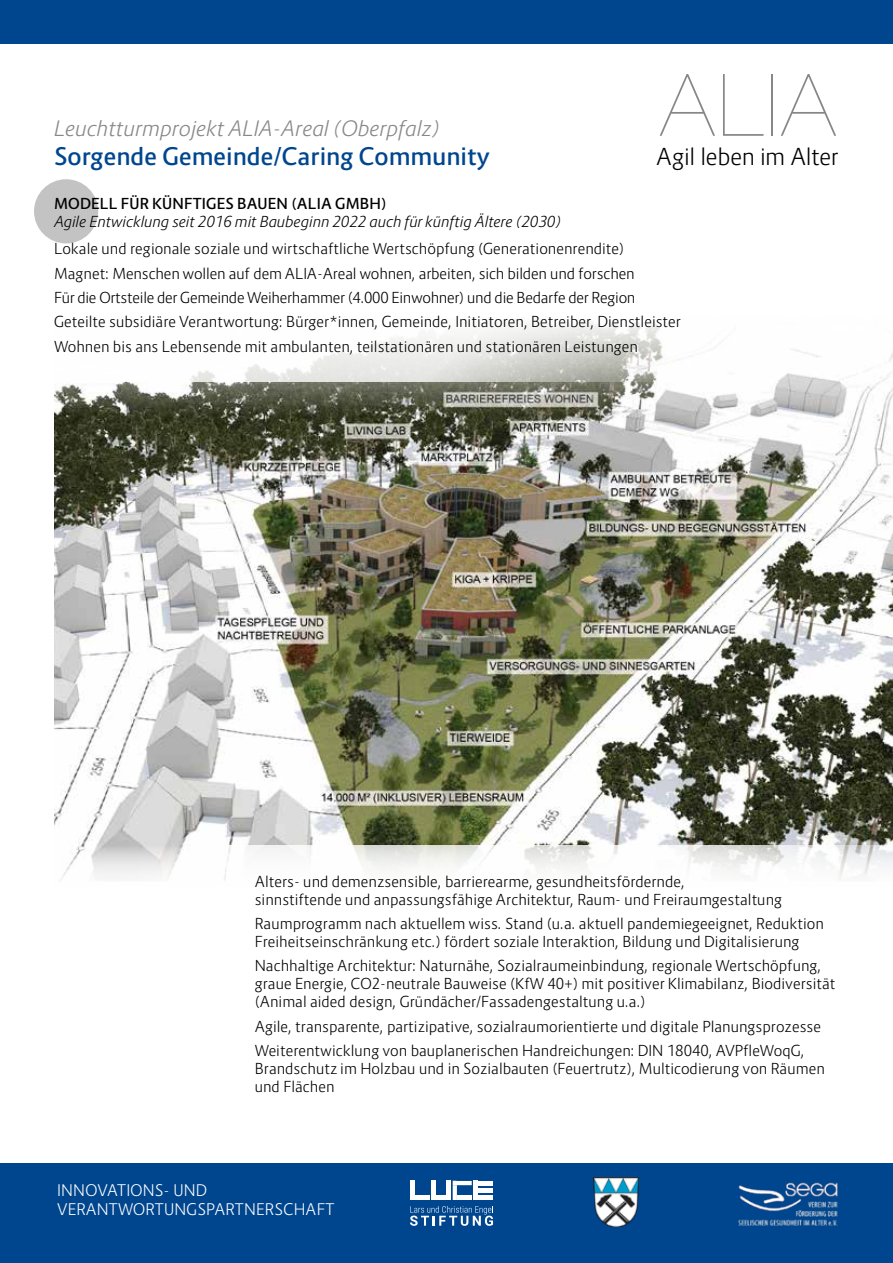
<style>
.page{position:relative;width:893px;height:1263px;background:#fff}
.page>*{position:absolute;margin:0;border:0;box-sizing:border-box;transform-origin:0 0}
.t1{font:100 87px "Raleway";color:#878787}
.t2{font:600 24px "Route 159";color:#00468e}
.t3{font:300 23.1px "Route 159";letter-spacing:-.02em;color:#000}
.t4{font:italic 300 21px "Route 159";color:#878787}
.t5{font:300 15.9px/19px "Route 159";letter-spacing:.01em;color:#fff}
.t6{font:300 15px/24.3px "Route 159";color:#000}
.t7{font:italic 300 15px "Route 159";color:#000}
.t8{font:600 15px "Route 159";letter-spacing:.01em;color:#000}
</style>
<div class="page">
<div style="left:34px;top:179px;width:64px;height:64px;background:#c3c3c3;border-radius:50%"></div>
<img style="left:54px;top:349px;width:839px;height:496px">
<svg style="left:54px;top:322px;width:648px;height:59px"></svg>
<div style="left:0;top:1163px;width:893px;height:100px;background:#00468e"></div>
<img style="left:593px;top:1177px;width:46px;height:49px">
<img style="left:738px;top:1182px;width:100px;height:44px">
<div style="left:431px;top:1181px;width:5px;height:19px;background:#fff"></div>
<div style="left:446px;top:1181px;width:5px;height:19px;background:#fff"></div>
<hr style="left:431px;top:1196px;width:20px;height:4px;background:#fff">
<svg style="left:453px;top:1181px;width:19px;height:19px"></svg>
<hr style="left:474px;top:1188px;width:19px;height:4px;background:#fff">
<hr style="left:474px;top:1196px;width:19px;height:4px;background:#fff">
<hr style="left:474px;top:1181px;width:4px;height:19px;background:#fff">
<hr style="left:474px;top:1181px;width:19px;height:4px;background:#fff">
<hr style="left:410px;top:1196px;width:19px;height:4px;background:#fff">
<div style="left:410px;top:1181px;width:5px;height:19px;background:#fff"></div>
<svg style="left:410px;top:1206px;width:83px;height:20px"></svg>
<div style="left:0;top:0;width:893px;height:43px;background:#00468e"></div>
<h3 class="t4" style="left:54px;top:115px;width:387px">Leuchtturmprojekt ALIA-Areal (Oberpfalz)</h3>
<h2 class="t2" style="left:54px;top:141px;width:438px">Sorgende Gemeinde/Caring Community</h2>
<h1 class="t1" style="left:658px;top:54px;width:181px">ALIA</h1>
<h3 class="t3" style="left:656px;top:142px;width:184px">Agil leben im Alter</h3>
<p class="t8" style="left:54px;top:194px;width:334px">MODELL FÜR KÜNFTIGES BAUEN (ALIA GMBH)</p>
<p class="t7" style="left:54px;top:212px;width:508px">Agile Entwicklung seit 2016 mit Baubeginn 2022 auch für künftig Ältere (2030)</p>
<p class="t6" style="left:54px;top:237px;width:629px">Lokale und regionale soziale und wirtschaftliche Wertschöpfung (Generationenrendite)<br>Magnet: Menschen wollen auf dem ALIA-Areal wohnen, arbeiten, sich bilden und forschen<br>Für die Ortsteile der Gemeinde Weiherhammer (4.000 Einwohner) und die Bedarfe der Region Geteilte subsidiäre Verantwortung: Bürger*innen, Gemeinde, Initiatoren, Betreiber, Dienstleister Wohnen bis ans Lebensende mit ambulanten, teilstationären und stationären Leistungen</p>
<p class="t6" style="left:255px;top:872px;width:529px;line-height:18px">Alters- und demenzsensible, barrierearme, gesundheitsfördernde,<br>sinnstiftende und anpassungsfähige Architektur, Raum- und Freiraumgestaltung</p>
<p class="t6" style="left:255px;top:914px;width:571px;line-height:18px">Raumprogramm nach aktuellem wiss. Stand (u.a. aktuell pandemiegeeignet, Reduktion<br>Freiheitseinschränkung etc.) fördert soziale Interaktion, Bildung und Digitalisierung</p>
<p class="t6" style="left:255px;top:957px;width:582px;line-height:18px">Nachhaltige Architektur: Naturnähe, Sozialraumeinbindung, regionale Wertschöpfung, graue Energie, CO2-neutrale Bauweise (KfW 40+) mit positiver Klimabilanz, Biodiversität (Animal aided design, Gründächer/Fassadengestaltung u.a.)</p>
<p class="t6" style="left:255px;top:1014px;width:568px">Agile, transparente, partizipative, sozialraumorientierte und digitale Planungsprozesse<br>Weiterentwicklung von bauplanerischen Handreichungen: DIN 18040, AVPfleWoqG,</p>
<p class="t6" style="left:255px;top:1060px;width:572px;line-height:18px">Brandschutz im Holzbau und in Sozialbauten (Feuertrutz), Multicodierung von Räumen und Flächen</p>
<p class="t5" style="left:57px;top:1181px;width:279px">INNOVATIONS- UND<br>VERANTWORTUNGSPARTNERSCHAFT</p>
</div>
